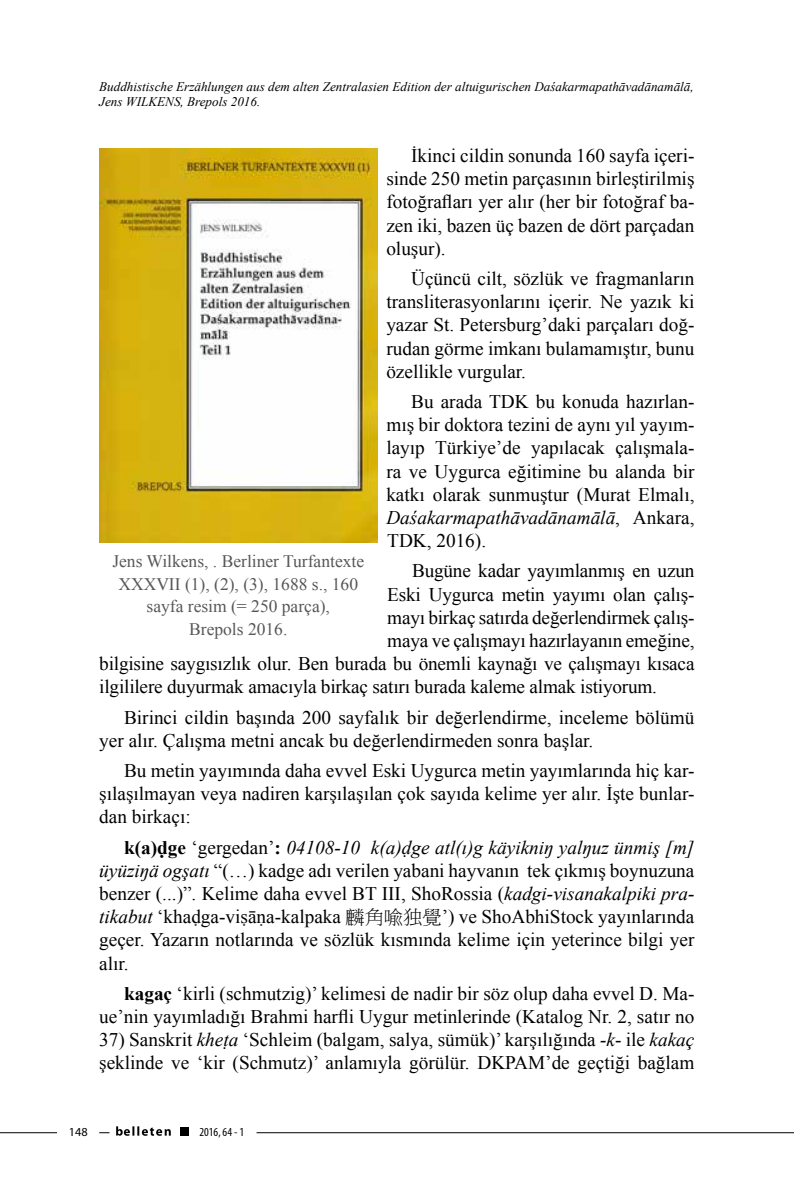
<style>
.page{position:relative;width:794px;height:1191px;background:#fff}
.page>*{position:absolute;margin:0;border:0;box-sizing:border-box;transform-origin:0 0}
.t1{font:19.25px/23.1px "Times New Roman";color:#000;text-align:justify}
.t2{font:17.5px/22.8px "Times New Roman";color:#575756;text-align:center}
.t3{font:italic 13.12px/15.8px "Times New Roman";color:#000}
.t4{font:condensed 12.25px "Myriad Pro";color:#000}
.t5{font:12.25px "Myriad Pro";color:#000}
.s1{font-style:italic}
.s2{font-weight:700}
.s3{font-family:"P Ming Li U"}
</style>
<div class="page">
<hr style="left:0;top:1132px;width:57px;height:1px;background:#000">
<svg style="left:116px;top:1126px;width:55px;height:9px"></svg>
<div style="left:180px;top:1126px;width:9px;height:9px;background:#000"></div>
<hr style="left:256px;top:1132px;width:538px;height:1px;background:#000">
<img style="left:99px;top:149px;width:278px;height:394px">
<p class="t3" style="left:99px;top:78px;width:596px">Buddhistische Erzählungen aus dem alten Zentralasien Edition der altuigurischen Daśakarmapathāvadānamālā,<br>Jens WILKENS, Brepols 2016.</p>
<p class="t1" style="left:386px;top:144px;width:310px;text-indent:25px">İkinci cildin sonunda 160 sayfa içeri&shy;sinde 250 metin parçasının birleştirilmiş fotoğrafları yer alır (her bir fotoğraf ba&shy;zen iki, bazen üç bazen de dört parçadan oluşur).</p>
<p class="t1" style="left:386px;top:267px;width:310px;text-indent:25px">Üçüncü cilt, sözlük ve fragmanların transliterasyonlarını içerir. Ne yazık ki yazar St. Petersburg’daki parçaları doğ&shy;rudan görme imkanı bulamamıştır, bunu özellikle vurgular.</p>
<p class="t1" style="left:386px;top:390px;width:310px;text-indent:25px">Bu arada TDK bu konuda hazırlan&shy;mış bir doktora tezini de aynı yıl yayım&shy;layıp Türkiye’de yapılacak çalışmala&shy;ra ve Uygurca eğitimine bu alanda bir katkı olarak sunmuştur (Murat Elmalı, <span class="s1">Daśakarmapathāvadānamālā</span>, Ankara, TDK, 2016).</p>
<p class="t1" style="left:412px;top:559px;width:284px">Bugüne kadar yayımlanmış en uzun</p>
<p class="t1" style="left:387px;top:582px;width:309px">Eski Uygurca metin yayımı olan çalış-</p>
<p class="t1" style="left:387px;top:605px;width:309px">mayı birkaç satırda değerlendirmek çalış-</p>
<p class="t1" style="left:387px;top:628px;width:309px">maya ve çalışmayı hazırlayanın emeğine,</p>
<p class="t1" style="left:99px;top:651px;width:597px">bilgisine saygısızlık olur. Ben burada bu önemli kaynağı ve çalışmayı kısaca</p>
<p class="t1" style="left:99px;top:674px;width:559px">ilgililere duyurmak amacıyla birkaç satırı burada kaleme almak istiyorum.</p>
<p class="t1" style="left:99px;top:705px;width:596px;text-indent:25px">Birinci cildin başında 200 sayfalık bir değerlendirme, inceleme bölümü yer alır. Çalışma metni ancak bu değerlendirmeden sonra başlar.</p>
<p class="t1" style="left:99px;top:759px;width:596px;text-indent:25px">Bu metin yayımında daha evvel Eski Uygurca metin yayımlarında hiç kar&shy;şılaşılmayan veya nadiren karşılaşılan çok sayıda kelime yer alır. İşte bunlar&shy;dan birkaçı:</p>
<p class="t1" style="left:99px;top:835px;width:597px;text-indent:25px"><span class="s2">k(a)ḍge</span> ‘gergedan’<span class="s2">:</span> <span class="s1">04108-10 k(a)ḍge atl(ı)g käyikniŋ yalŋuz ünmiş [m] üyüziŋä ogşatı</span> “(…) kadge adı verilen yabani hayvanın tek çıkmış boynuzuna benzer (...)”. Kelime daha evvel BT III, ShoRossia (<span class="s1">kadgi-visanakalpiki pra&shy;tikabut</span> ‘khaḍga-viṣāṇa-kalpaka <span class="s3">麟角喩独覺</span>’) ve ShoAbhiStock yayınlarında geçer. Yazarın notlarında ve sözlük kısmında kelime için yeterince bilgi yer alır.</p>
<p class="t1" style="left:99px;top:981px;width:597px;text-align:right"><span class="s2">kagaç</span> ‘kirli (schmutzig)’ kelimesi de nadir bir söz olup daha evvel D. Ma&shy;ue’nin yayımladığı Brahmi harfli Uygur metinlerinde (Katalog Nr. 2, satır no</p>
<p class="t1" style="left:99px;top:1028px;width:597px">37) Sanskrit <span class="s1">kheṭa</span> ‘Schleim (balgam, salya, sümük)’ karşılığında <span class="s1">-k</span>- ile <span class="s1">kakaç </span>şeklinde ve ‘kir (Schmutz)’ anlamıyla görülür. DKPAM’de geçtiği bağlam</p>
<p class="t2" style="left:112px;top:549px;width:253px">Jens Wilkens, . Berliner Turfantexte<br>XXXVII (1), (2), (3), 1688 s., 160 sayfa resim (= 250 parça),<br>Brepols 2016.</p>
<p class="t5" style="left:69px;top:1124px;width:20px">148</p>
<p class="t4" style="left:199px;top:1124px;width:46px">2016, 64 - 1</p>
</div>
